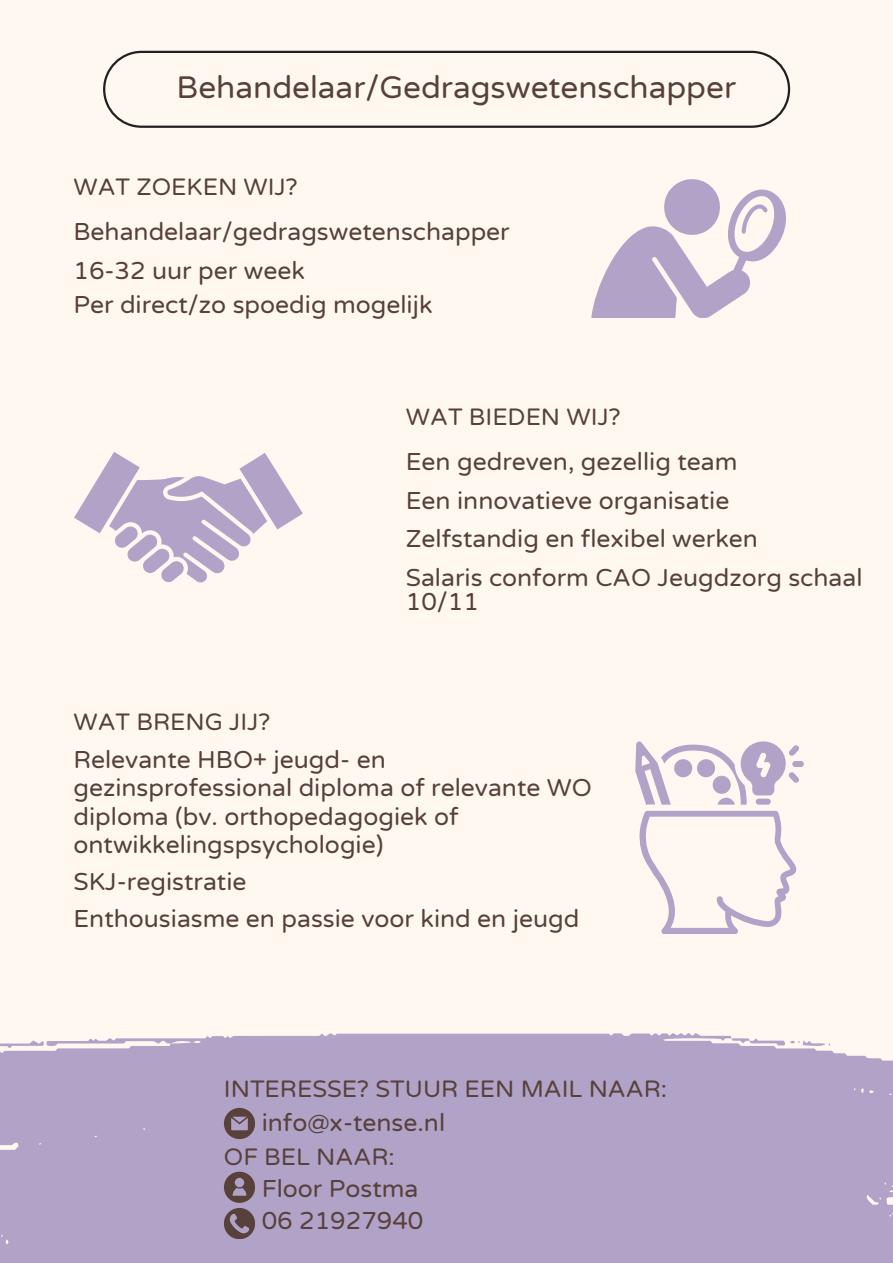
<style>
.page{position:relative;width:893px;height:1263px;background:#fff8f1}
.page>*{position:absolute;margin:0;border:0;box-sizing:border-box;transform-origin:0 0}
.t1{font:31.5px "Varela Round";color:#57413a}
.t2{font:24.75px/28.1px "Varela Round";color:#57413a}
.t3{font:24px "Varela Round";color:#57413a}
</style>
<div class="page">
<div style="left:0;top:1033px;width:893px;height:230px;background:#b1a2c8"></div>
<svg style="left:0;top:1040px;width:44px;height:8px"></svg>
<svg style="left:731px;top:1038px;width:99px;height:8px"></svg>
<svg style="left:103px;top:51px;width:687px;height:77px"></svg>
<svg style="left:224px;top:1108px;width:31px;height:31px"></svg>
<svg style="left:224px;top:1208px;width:31px;height:31px"></svg>
<svg style="left:224px;top:1172px;width:31px;height:30px"></svg>
<svg style="left:591px;top:179px;width:195px;height:139px"></svg>
<svg style="left:74px;top:452px;width:229px;height:130px"></svg>
<svg style="left:639px;top:811px;width:157px;height:123px"></svg>
<div style="left:792px;top:761px;width:12px;height:6px;background:#b1a2c8;border-radius:3px"></div>
<svg style="left:635px;top:741px;width:164px;height:64px"></svg>
<h1 class="t1" style="left:177px;top:69px;width:561px">Behandelaar/Gedragswetenschapper</h1>
<p class="t3" style="left:73px;top:173px;width:226px">WAT ZOEKEN WIJ?</p>
<p class="t2" style="left:73px;top:218px;width:438px">Behandelaar/gedragswetenschapper</p>
<p class="t2" style="left:73px;top:257px;width:233px">16-32 uur per week</p>
<h2 class="t2" style="left:73px;top:291px;width:360px">Per direct/zo spoedig mogelijk</h2>
<p class="t3" style="left:406px;top:403px;width:216px">WAT BIEDEN WIJ?</p>
<p class="t2" style="left:406px;top:448px;width:333px">Een gedreven, gezellig team</p>
<h2 class="t2" style="left:406px;top:487px;width:325px">Een innovatieve organisatie</h2>
<p class="t2" style="left:406px;top:525px;width:354px">Zelfstandig en flexibel werken</p>
<p class="t2" style="left:406px;top:566px;width:458px;line-height:24.2px">Salaris conform CAO Jeugdzorg schaal<br>10/11</p>
<p class="t3" style="left:73px;top:708px;width:198px">WAT BRENG JIJ?</p>
<h2 class="t2" style="left:73px;top:746px;width:520px">Relevante HBO+ jeugd- en gezinsprofessional diploma of relevante WO diploma (bv. orthopedagogiek of ontwikkelingspsychologie)</h2>
<p class="t2" style="left:73px;top:868px;width:175px">SKJ-registratie</p>
<p class="t2" style="left:73px;top:905px;width:507px">Enthousiasme en passie voor kind en jeugd</p>
<h2 class="t3" style="left:224px;top:1074px;width:445px">INTERESSE? STUUR EEN MAIL NAAR:</h2>
<p class="t2" style="left:262px;top:1109px;width:185px">info@x-tense.nl</p>
<p class="t3" style="left:224px;top:1143px;width:172px">OF BEL NAAR:</p>
<p class="t2" style="left:262px;top:1175px;width:158px">Floor Postma</p>
<p class="t2" style="left:262px;top:1206px;width:163px">06 21927940</p>
</div>
